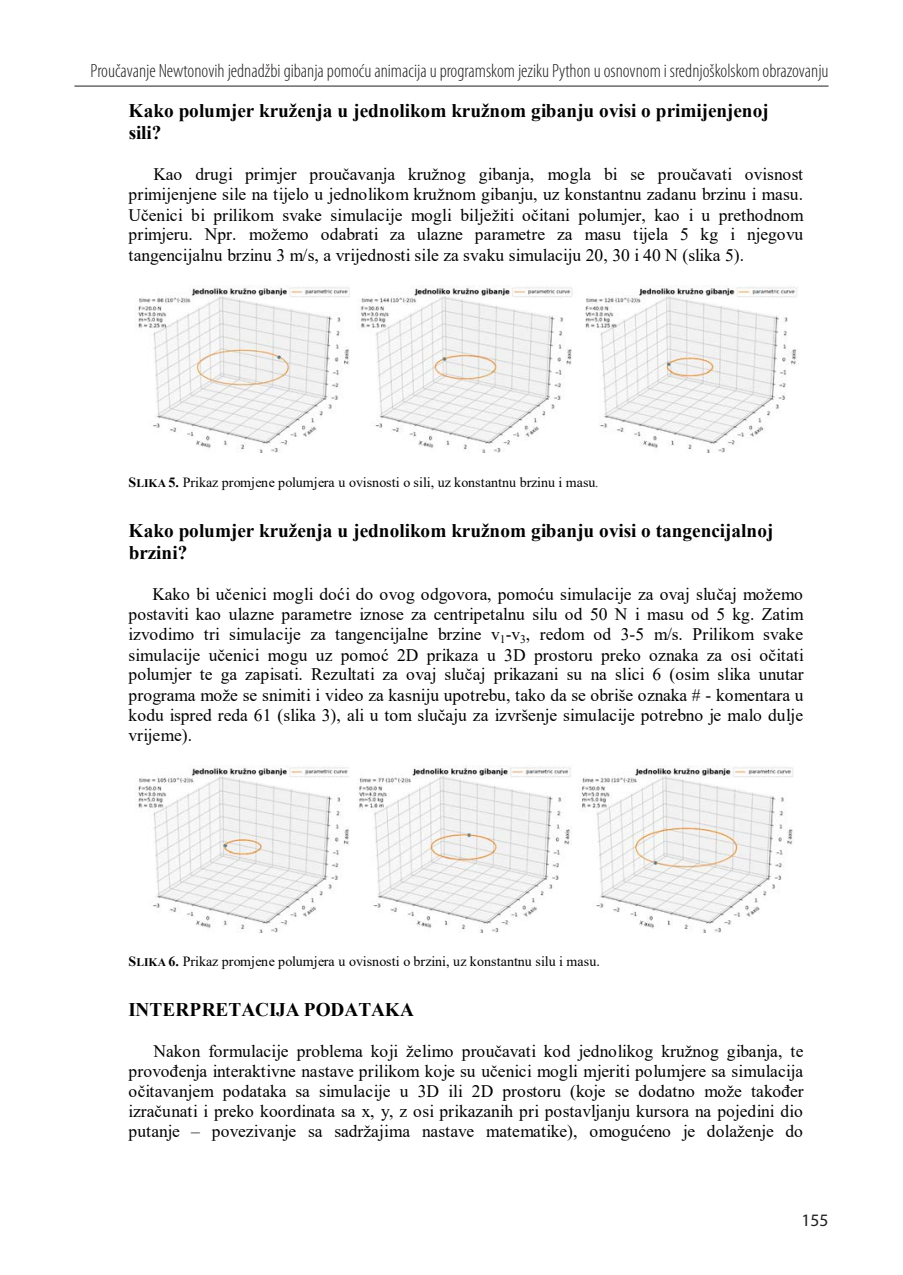
<style>
.page{position:relative;width:903px;height:1275px;background:#fff}
.page>*{position:absolute;margin:0;border:0;box-sizing:border-box;transform-origin:0 0}
.t1{font:700 19.25px/22.4px "Times New Roman";letter-spacing:-.005em;color:#000}
.t2{font:300 condensed 19.25px "Myriad Pro";color:#231f20}
.t3{font:17.5px/20.1px "Times New Roman";color:#000;text-align:justify}
.t4{font:17.5px "Myriad Pro";color:#231f20}
.t5{font:14px "Times New Roman";color:#000}
.s1{font-weight:700}
.s2{font-weight:700;font-size:11.55px}
.s3{font-style:italic;font-size:15.75px;color:#44546a}
</style>
<div class="page">
<hr style="left:74px;top:86px;width:754px;height:1px;background:#231f20">
<img style="left:138px;top:286px;width:661px;height:167px">
<img style="left:138px;top:766px;width:656px;height:167px">
<p class="t2" style="left:91px;top:59px;width:739px">Proučavanje Newtonovih jednadžbi gibanja pomoću animacija u programskom jeziku Python u osnovnom i srednjoškolskom obrazovanju</p>
<p class="t1" style="left:129px;top:99px;width:642px">Kako polumjer kruženja u jednolikom kružnom gibanju ovisi o primijenjenoj sili?</p>
<p class="t3" style="left:129px;top:164px;width:677px;text-indent:25px">Kao drugi primjer proučavanja kružnog gibanja, mogla bi se proučavati ovisnost primijenjene sile na tijelo u jednolikom kružnom gibanju, uz konstantnu zadanu brzinu i masu.<br>Učenici bi prilikom svake simulacije mogli bilježiti očitani polumjer, kao i u prethodnom primjeru. Npr. možemo odabrati za ulazne parametre za masu tijela 5 kg i njegovu tangencijalnu brzinu 3 m/s, a vrijednosti sile za svaku simulaciju 20, 30 i 40 N (slika 5).</p>
<p class="t5" style="left:129px;top:473px;width:472px"><span class="s1">S</span><span class="s2">LIKA</span> <span class="s1">5.</span> Prikaz promjene polumjera u ovisnosti o sili, uz konstantnu brzinu i masu<span class="s3">.</span></p>
<p class="t1" style="left:129px;top:519px;width:646px">Kako polumjer kruženja u jednolikom kružnom gibanju ovisi o tangencijalnoj brzini?</p>
<p class="t3" style="left:129px;top:583px;width:677px;text-indent:24px">Kako bi učenici mogli doći do ovog odgovora, pomoću simulacije za ovaj slučaj možemo postaviti kao ulazne parametre iznose za centripetalnu silu od 50 N i masu od 5 kg. Zatim izvodimo tri simulacije za tangencijalne brzine v<sub>1</sub>-v<sub>3</sub>, redom od 3-5 m/s. Prilikom svake simulacije učenici mogu uz pomoć 2D prikaza u 3D prostoru preko oznaka za osi očitati polumjer te ga zapisati. Rezultati za ovaj slučaj prikazani su na slici 6 (osim slika unutar programa može se snimiti i video za kasniju upotrebu, tako da se obriše oznaka # - komentara u kodu ispred reda 61 (slika 3), ali u tom slučaju za izvršenje simulacije potrebno je malo dulje vrijeme).</p>
<p class="t5" style="left:129px;top:952px;width:473px"><span class="s1">S</span><span class="s2">LIKA</span> <span class="s1">6.</span> Prikaz promjene polumjera u ovisnosti o brzini, uz konstantnu silu i masu.</p>
<p class="t1" style="left:129px;top:997px;width:287px">INTERPRETACIJA PODATAKA</p>
<p class="t3" style="left:129px;top:1040px;width:677px;text-indent:25px">Nakon formulacije problema koji želimo proučavati kod jednolikog kružnog gibanja, te provođenja interaktivne nastave prilikom koje su učenici mogli mjeriti polumjere sa simulacija očitavanjem podataka sa simulacije u 3D ili 2D prostoru (koje se dodatno može također izračunati i preko koordinata sa x, y, z osi prikazanih pri postavljanju kursora na pojedini dio putanje – povezivanje sa sadržajima nastave matematike), omogućeno je dolaženje do</p>
<p class="t4" style="left:801px;top:1211px;width:28px">155</p>
</div>
